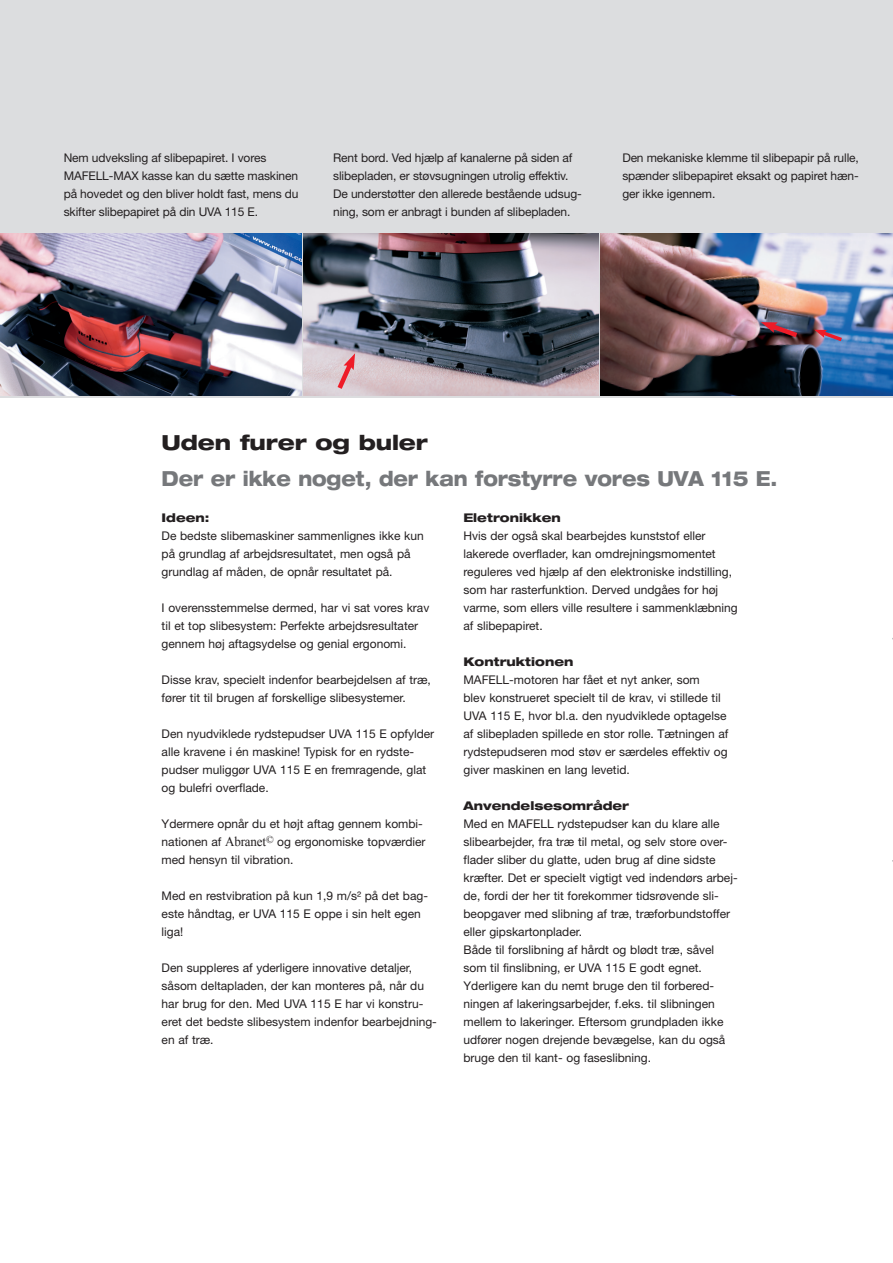
<style>
.page{position:relative;width:893px;height:1263px;background:#fff}
.page>*{position:absolute;margin:0;border:0;box-sizing:border-box;transform-origin:0 0}
.t1{font:800 expanded 20.85px "Helvetica Neue";letter-spacing:-.005em;color:#76787b;scale:.86 1}
.t2{font:800 expanded 20.85px "Helvetica Neue";letter-spacing:-.005em;color:#231f20}
.t3{font:12px/18px "Helvetica Neue";color:#231f20}
.t4{font:800 expanded 12px "Helvetica Neue";color:#231f20}
.s1{font-family:"Times New Roman";font-size:13.5px}
</style>
<div class="page">
<div style="left:0;top:0;width:893px;height:398px;background:#dcdddf"></div>
<img style="left:0;top:234px;width:301px;height:161px">
<img style="left:600px;top:234px;width:293px;height:161px">
<img style="left:303px;top:234px;width:295px;height:161px">
<svg style="left:338px;top:353px;width:17px;height:36px"></svg>
<svg style="left:761px;top:322px;width:36px;height:15px"></svg>
<svg style="left:814px;top:330px;width:28px;height:11px"></svg>
<p class="t3" style="left:64px;top:149px;width:236px">Nem udveksling af slibepapiret. I vores MAFELL-MAX kasse kan du sætte maskinen på hovedet og den bliver holdt fast, mens du skifter slibepapiret på din UVA 115 E.</p>
<p class="t3" style="left:333px;top:149px;width:250px">Rent bord. Ved hjælp af kanalerne på siden af slibepladen, er støvsugningen utrolig effektiv.<br>De understøtter den allerede bestående udsug&shy;ning, som er anbragt i bunden af slibepladen.</p>
<p class="t3" style="left:622px;top:149px;width:238px;text-align:justify">Den mekaniske klemme til slibepapir på rulle, spænder slibepapiret eksakt og papiret hæn&shy;ger ikke igennem.</p>
<h1 class="t2" style="left:162px;top:429px;width:268px">Uden furer og buler</h1>
<h1 class="t1" style="left:162px;top:465px;width:717px">Der er ikke noget, der kan forstyrre vores UVA 115 E.</h1>
<p class="t4" style="left:162px;top:510px;width:49px">Ideen:</p>
<p class="t3" style="left:162px;top:527px;width:264px">De bedste slibemaskiner sammenlignes ikke kun på grundlag af arbejdsresultatet, men også på grundlag af måden, de opnår resultatet på.</p>
<p class="t3" style="left:162px;top:599px;width:269px">I overensstemmelse dermed, har vi sat vores krav til et top slibesystem: Perfekte arbejdsresultater gennem høj aftagsydelse og genial ergonomi.</p>
<p class="t3" style="left:162px;top:671px;width:271px">Disse krav, specielt indenfor bearbejdelsen af træ, fører tit til brugen af forskellige slibesystemer.</p>
<p class="t3" style="left:162px;top:725px;width:274px">Den nyudviklede rydstepudser UVA 115 E opfylder alle kravene i én maskine! Typisk for en rydste&shy;pudser muliggør UVA 115 E en fremragende, glat og bulefri overflade.</p>
<p class="t3" style="left:162px;top:815px;width:265px">Ydermere opnår du et højt aftag gennem kombi&shy;nationen af <span class="s1">Abranet</span><sup>©</sup> og ergonomiske topværdier med hensyn til vibration.</p>
<p class="t3" style="left:162px;top:887px;width:268px">Med en restvibration på kun 1,9 m/s² på det bag&shy;este håndtag, er UVA 115 E oppe i sin helt egen liga!</p>
<p class="t3" style="left:162px;top:959px;width:277px">Den suppleres af yderligere innovative detaljer, såsom deltapladen, der kan monteres på, når du har brug for den. Med UVA 115 E har vi konstru&shy;eret det bedste slibesystem indenfor bearbejdning&shy;en af træ.</p>
<p class="t4" style="left:463px;top:510px;width:99px">Eletronikken</p>
<p class="t3" style="left:463px;top:527px;width:276px">Hvis der også skal bearbejdes kunststof eller lakerede overflader, kan omdrejningsmomentet reguleres ved hjælp af den elektroniske indstilling, som har rasterfunktion. Derved undgåes for høj varme, som ellers ville resultere i sammenklæbning af slibepapiret.</p>
<p class="t4" style="left:463px;top:654px;width:111px">Kontruktionen</p>
<p class="t3" style="left:463px;top:671px;width:266px">MAFELL-motoren har fået et nyt anker, som<br>blev konstrueret specielt til de krav, vi stillede til UVA 115 E, hvor bl.a. den nyudviklede optagelse af slibepladen spillede en stor rolle. Tætningen af rydstepudseren mod støv er særdeles effektiv og giver maskinen en lang levetid.</p>
<p class="t4" style="left:463px;top:798px;width:167px">Anvendelsesområder</p>
<p class="t3" style="left:463px;top:815px;width:276px">Med en MAFELL rydstepudser kan du klare alle slibearbejder, fra træ til metal, og selv store over&shy;flader sliber du glatte, uden brug af dine sidste kræfter. Det er specielt vigtigt ved indendørs arbej&shy;de, fordi der her tit forekommer tidsrøvende sli&shy;beopgaver med slibning af træ, træforbundstoffer eller gipskartonplader.<br>Både til forslibning af hårdt og blødt træ, såvel som til finslibning, er UVA 115 E godt egnet.<br>Yderligere kan du nemt bruge den til forbered&shy;ningen af lakeringsarbejder, f.eks. til slibningen mellem to lakeringer. Eftersom grundpladen ikke udfører nogen drejende bevægelse, kan du også bruge den til kant- og faseslibning.</p>
</div>
